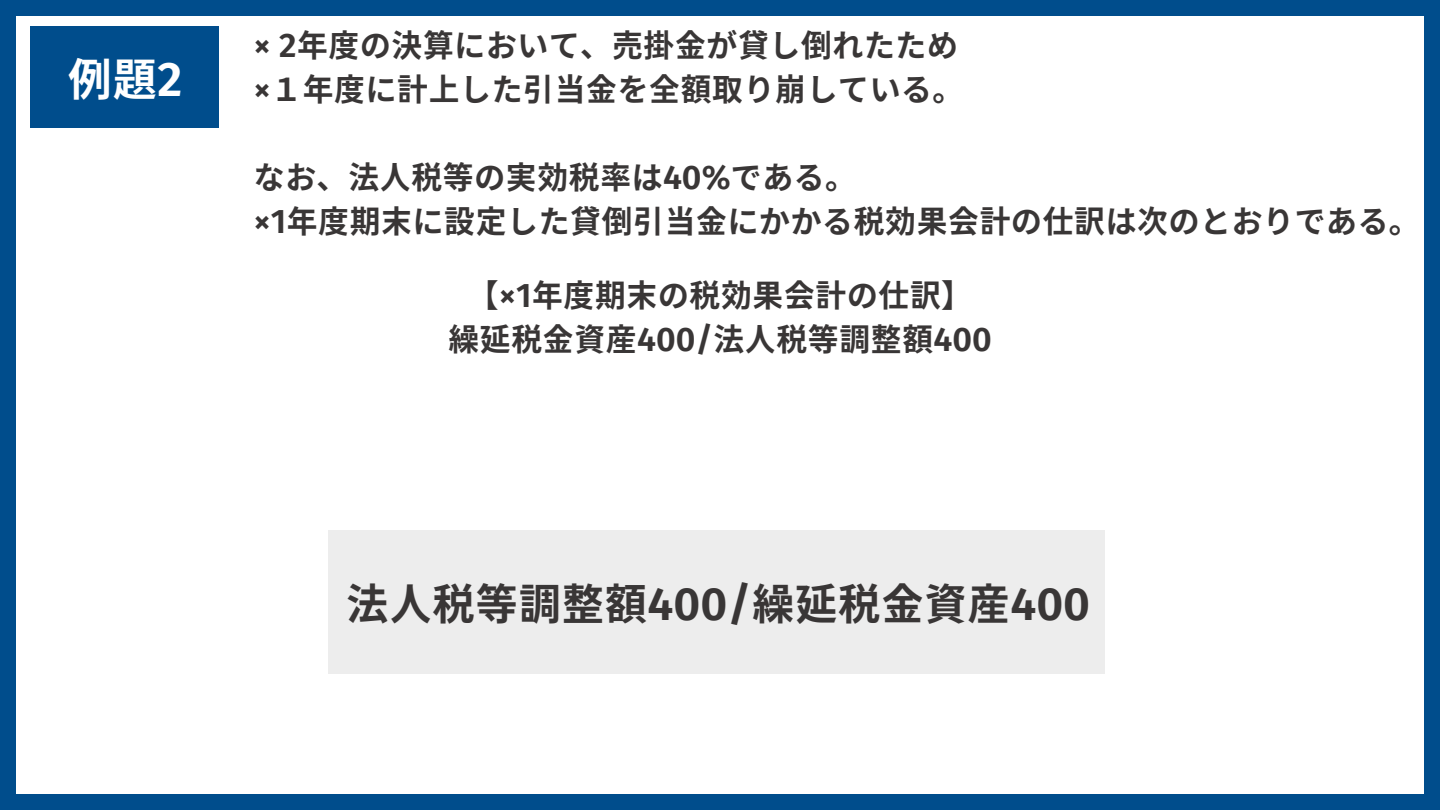
<style>
.page{position:relative;width:1440px;height:810px;background:#fff}
.page>*{position:absolute;margin:0;border:0;box-sizing:border-box;transform-origin:0 0}
.t1{font:700 45px "Glow Sans J";color:#fff}
.t2{font:700 43.05px "Glow Sans J";color:#393636}
.t3{font:700 31.5px "Glow Sans J";color:#393636}
</style>
<div class="page">
<div style="left:31px;top:27px;width:188px;height:101px;background:#004d8c"></div>
<div style="left:328px;top:531px;width:776px;height:143px;background:#ededed"></div>
<div style="left:0;top:0;width:1440px;height:15px;background:#004d8c"></div>
<div style="left:0;top:795px;width:1440px;height:15px;background:#004d8c"></div>
<div style="left:0;top:0;width:15px;height:810px;background:#004d8c"></div>
<div style="left:1425px;top:0;width:15px;height:810px;background:#004d8c"></div>
<h1 class="t1" style="left:68px;top:44px;width:116px">例題2</h1>
<p class="t3" style="left:254px;top:21px;width:706px">× 2年度の決算において、売掛金が貸し倒れたため</p>
<p class="t3" style="left:254px;top:65px;width:712px">×１年度に計上した引当金を全額取り崩している。</p>
<p class="t3" style="left:254px;top:152px;width:605px">なお、法人税等の実効税率は40%である。</p>
<p class="t3" style="left:254px;top:196px;width:1168px">×1年度期末に設定した貸倒引当金にかかる税効果会計の仕訳は次のとおりである。</p>
<p class="t3" style="left:467px;top:271px;width:507px">【×1年度期末の税効果会計の仕訳】</p>
<h1 class="t3" style="left:448px;top:314px;width:545px">繰延税金資産400/法人税等調整額400</h1>
<p class="t2" style="left:346px;top:570px;width:746px">法人税等調整額400/繰延税金資産400</p>
</div>
